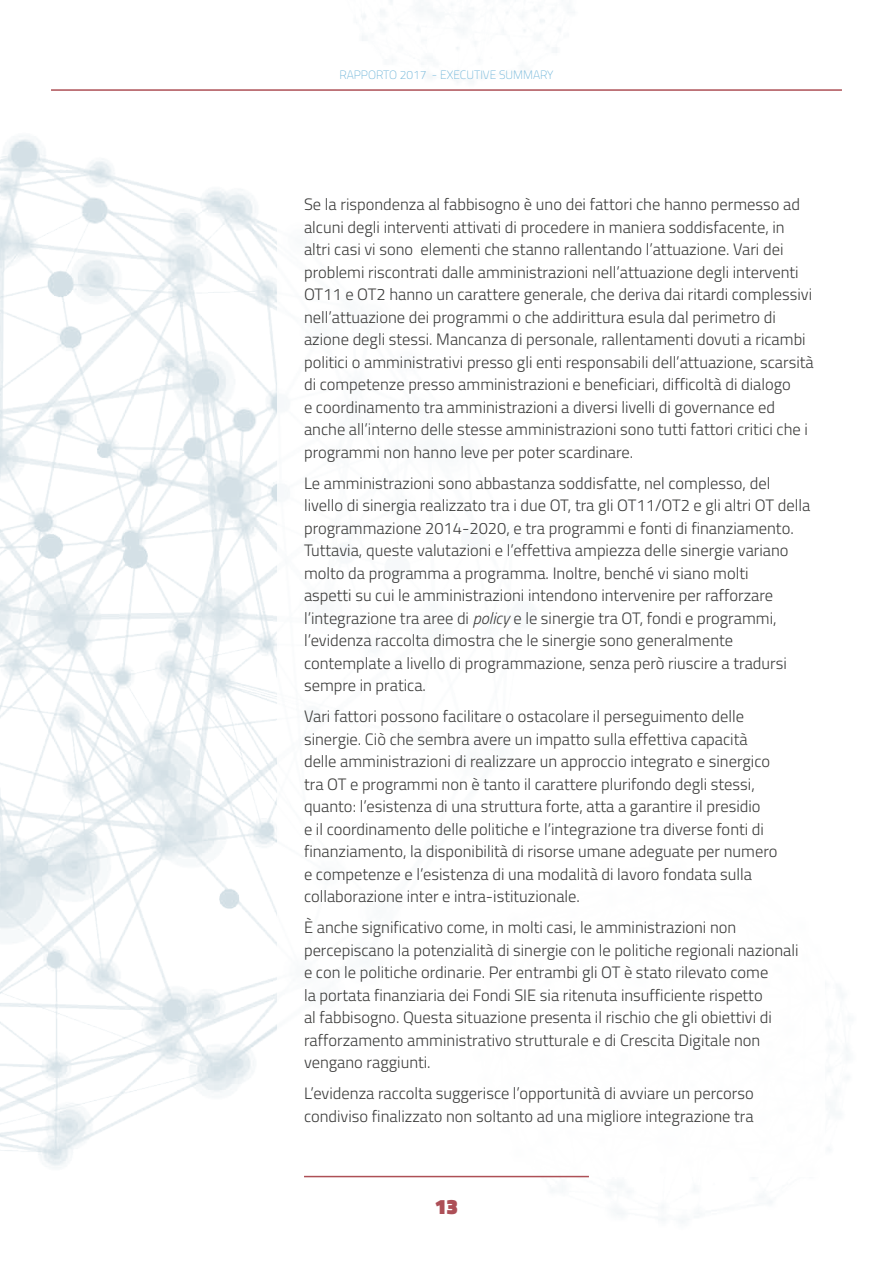
<style>
.page{position:relative;width:893px;height:1263px;background:#fff}
.page>*{position:absolute;margin:0;border:0;box-sizing:border-box;transform-origin:0 0}
.t1{font:900 21px "Titillium";color:#ad4f57}
.t2{font:300 16.5px/22.5px "Titillium";color:#3c3c3b}
.t3{font:100 12px "Titillium";color:#5cabd4}
.s1{font-style:italic}
</style>
<div class="page">
<img style="left:0;top:0;width:848px;height:1222px">
<div style="left:277px;top:89px;width:548px;height:1087px;background:#fff"></div>
<hr style="left:51px;top:89px;width:791px;height:2px;background:#ad5056">
<hr style="left:304px;top:1176px;width:285px;height:1px;background:#ad5056">
<p class="t3" style="left:339px;top:66px;width:216px">RAPPORTO 2017 - EXECUTIVE SUMMARY</p>
<p class="t2" style="left:304px;top:192px;width:511px">Se la rispondenza al fabbisogno è uno dei fattori che hanno permesso ad alcuni degli interventi attivati di procedere in maniera soddisfacente, in altri casi vi sono elementi che stanno rallentando l’attuazione. Vari dei problemi riscontrati dalle amministrazioni nell’attuazione degli interventi OT11 e OT2 hanno un carattere generale, che deriva dai ritardi complessivi nell’attuazione dei programmi o che addirittura esula dal perimetro di azione degli stessi. Mancanza di personale, rallentamenti dovuti a ricambi politici o amministrativi presso gli enti responsabili dell’attuazione, scarsità di competenze presso amministrazioni e beneficiari, difficoltà di dialogo<br>e coordinamento tra amministrazioni a diversi livelli di governance ed anche all’interno delle stesse amministrazioni sono tutti fattori critici che i programmi non hanno leve per poter scardinare.</p>
<p class="t2" style="left:304px;top:471px;width:508px">Le amministrazioni sono abbastanza soddisfatte, nel complesso, del livello di sinergia realizzato tra i due OT, tra gli OT11/OT2 e gli altri OT della programmazione 2014-2020, e tra programmi e fonti di finanziamento.<br>Tuttavia, queste valutazioni e l’effettiva ampiezza delle sinergie variano molto da programma a programma. Inoltre, benché vi siano molti<br>aspetti su cui le amministrazioni intendono intervenire per rafforzare l’integrazione tra aree di <span class="s1">policy</span> e le sinergie tra OT, fondi e programmi, l’evidenza raccolta dimostra che le sinergie sono generalmente contemplate a livello di programmazione, senza però riuscire a tradursi sempre in pratica.</p>
<p class="t2" style="left:304px;top:704px;width:475px">Vari fattori possono facilitare o ostacolare il perseguimento delle sinergie. Ciò che sembra avere un impatto sulla effettiva capacità delle amministrazioni di realizzare un approccio integrato e sinergico tra OT e programmi non è tanto il carattere plurifondo degli stessi, quanto: l’esistenza di una struttura forte, atta a garantire il presidio<br>e il coordinamento delle politiche e l’integrazione tra diverse fonti di finanziamento, la disponibilità di risorse umane adeguate per numero e competenze e l’esistenza di una modalità di lavoro fondata sulla collaborazione inter e intra-istituzionale.</p>
<p class="t2" style="left:304px;top:915px;width:496px">È anche significativo come, in molti casi, le amministrazioni non percepiscano la potenzialità di sinergie con le politiche regionali nazionali e con le politiche ordinarie. Per entrambi gli OT è stato rilevato come<br>la portata finanziaria dei Fondi SIE sia ritenuta insufficiente rispetto<br>al fabbisogno. Questa situazione presenta il rischio che gli obiettivi di rafforzamento amministrativo strutturale e di Crescita Digitale non vengano raggiunti.</p>
<p class="t2" style="left:304px;top:1081px;width:451px">L’evidenza raccolta suggerisce l’opportunità di avviare un percorso condiviso finalizzato non soltanto ad una migliore integrazione tra</p>
<p class="t1" style="left:435px;top:1191px;width:25px">13</p>
</div>
